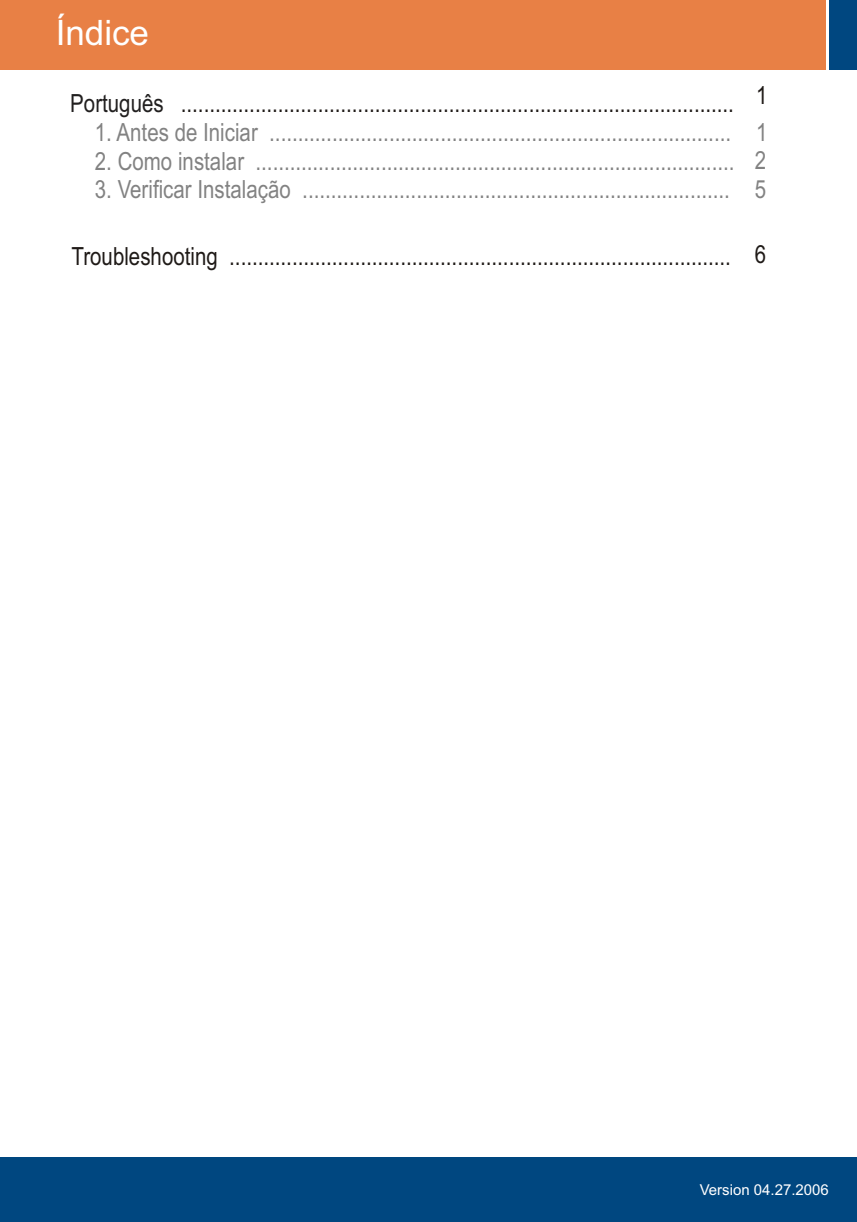
<style>
.page{position:relative;width:857px;height:1222px;background:#fff}
.page>*{position:absolute;margin:0;border:0;box-sizing:border-box;transform-origin:0 0}
.t1{font:35px "Arial";color:#fff}
.t2{font:25px/28.8px "Arial Narrow";color:#828282;text-align:justify}
.t3{font:25px "Arial Narrow";color:#1f1a17}
.t4{font:15px "Arial";color:#fff}
.s1{color:#211f1f}
</style>
<div class="page">
<div style="left:0;top:1157px;width:857px;height:64px;background:#004780"></div>
<div style="left:0;top:0;width:826px;height:70px;background:#e88045"></div>
<div style="left:829px;top:0;width:28px;height:70px;background:#004780"></div>
<h1 class="t1" style="left:56px;top:19px;width:95px">Índice</h1>
<p class="t3" style="left:70px;top:94px;width:665px"><span class="s1">Português</span> .................................................................................................</p>
<p class="t2" style="left:95px;top:121px;width:638px">1. Antes de Iniciar .................................................................................</p>
<p class="t2" style="left:95px;top:149px;width:641px">2. Como instalar ....................................................................................</p>
<p class="t2" style="left:95px;top:177px;width:636px">3. Verificar Instalação ...........................................................................</p>
<p class="t3" style="left:72px;top:247px;width:661px">Troubleshooting ........................................................................................</p>
<p class="t3" style="left:756px;top:86px;width:13px">1</p>
<p class="t2" style="left:755px;top:120px;width:14px">1<br>2<br>5</p>
<p class="t3" style="left:755px;top:244px;width:13px">6</p>
<p class="t4" style="left:699px;top:1183px;width:131px">Version 04.27.2006</p>
</div>
